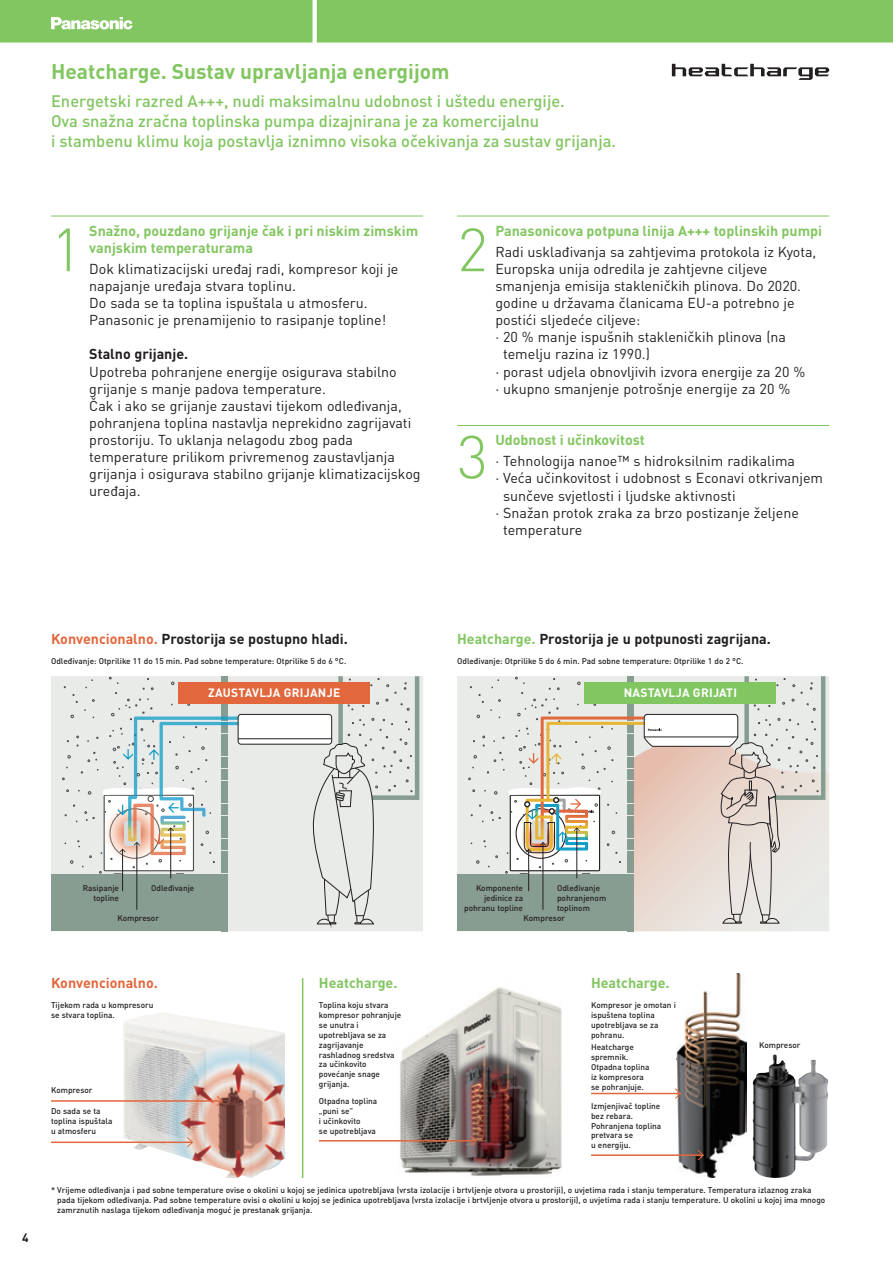
<style>
.page{position:relative;width:893px;height:1263px;background:#fff}
.page>*{position:absolute;margin:0;border:0;box-sizing:border-box;transform-origin:0 0}
.t1{font:300 60px "DIN Pro";color:#82c661}
.t2{font:700 21px "DIN Pro";color:#82c661}
.t3{font:500 16.5px/19.8px "DIN Pro";color:#82c661}
.t4{font:14.25px/17.1px "DIN Pro";color:#231f20}
.t5{font:700 14.25px/17.1px "DIN Pro";color:#82c661}
.t6{font:700 14.25px "DIN Pro";color:#231f20}
.t7{font:700 14.25px "DIN Pro";color:#e2673c}
.t8{font:700 12px "DIN Pro";letter-spacing:.02em;color:#fff}
.t9{font:700 12px "DIN Pro";color:#231f20}
.t10{font:500 8.25px/9.9px "DIN Pro";color:#231f20}
.s1{color:#e2673c}
.s2{color:#82c661}
</style>
<div class="page">
<div style="left:0;top:0;width:893px;height:43px;background:#82c661"></div>
<div style="left:457px;top:676px;width:11px;height:198px;background:#e9ebe9"></div>
<div style="left:457px;top:874px;width:177px;height:57px;background:#889d92"></div>
<svg style="left:468px;top:676px;width:361px;height:255px"></svg>
<div style="left:51px;top:676px;width:372px;height:255px;background:#e9ebe9"></div>
<div style="left:51px;top:874px;width:176px;height:57px;background:#889d92"></div>
<div style="left:221px;top:676px;width:6px;height:10px;background:#889d92"></div>
<hr style="left:136px;top:843px;width:1px;height:67px;background:#231f20">
<hr style="left:170px;top:828px;width:1px;height:50px;background:#231f20">
<hr style="left:122px;top:849px;width:1px;height:42px;background:#231f20">
<div style="left:238px;top:714px;width:94px;height:30px;background:#fff;border-radius:3px"></div>
<div style="left:238px;top:714px;width:94px;height:30px;border:1px solid #231f20;border-radius:3px"></div>
<hr style="left:238px;top:738px;width:94px;height:1px;background:#231f20">
<svg style="left:312px;top:676px;width:110px;height:248px;background:#dcdfdc"></svg>
<svg style="left:62px;top:677px;width:176px;height:197px;background:#d4dad8"></svg>
<div style="left:585px;top:682px;width:191px;height:22px;background:#82c661"></div>
<div style="left:179px;top:682px;width:191px;height:22px;background:#e2673c"></div>
<img style="left:676px;top:974px;width:70px;height:204px">
<img style="left:398px;top:987px;width:164px;height:189px">
<img style="left:123px;top:1013px;width:162px;height:165px">
<img style="left:753px;top:1055px;width:75px;height:123px">
<hr style="left:591px;top:1093px;width:89px;height:1px;background:#e2673c">
<svg style="left:674px;top:1087px;width:7px;height:12px"></svg>
<hr style="left:591px;top:1154px;width:112px;height:2px;background:#e2673c">
<svg style="left:697px;top:1149px;width:7px;height:12px"></svg>
<hr style="left:319px;top:1140px;width:157px;height:1px;background:#e2673c">
<svg style="left:470px;top:1135px;width:7px;height:12px"></svg>
<hr style="left:51px;top:1100px;width:171px;height:2px;background:#e2673c">
<svg style="left:216px;top:1095px;width:7px;height:12px"></svg>
<hr style="left:51px;top:1141px;width:141px;height:2px;background:#e2673c">
<svg style="left:186px;top:1136px;width:7px;height:12px"></svg>
<hr style="left:302px;top:978px;width:1px;height:200px;background:#82c661">
<hr style="left:51px;top:216px;width:372px;height:1px;background:#82c661">
<hr style="left:457px;top:216px;width:372px;height:1px;background:#82c661">
<hr style="left:457px;top:425px;width:372px;height:1px;background:#82c661">
<svg style="left:672px;top:64px;width:157px;height:16px"></svg>
<h2 class="t2" style="left:51px;top:54px;width:400px">Heatcharge. Sustav upravljanja energijom</h2>
<h3 class="t3" style="left:51px;top:90px;width:566px">Energetski razred A+++, nudi maksimalnu udobnost i uštedu energije.<br>Ova snažna zračna toplinska pumpa dizajnirana je za komercijalnu<br>i stambenu klimu koja postavlja iznimno visoka očekivanja za sustav grijanja.</h3>
<h1 class="t1" style="left:51px;top:204px;width:32px">1</h1>
<h3 class="t5" style="left:89px;top:220px;width:330px">Snažno, pouzdano grijanje čak i pri niskim zimskim vanjskim temperaturama</h3>
<h3 class="t4" style="left:89px;top:260px;width:311px">Dok klimatizacijski uređaj radi, kompresor koji je napajanje uređaja stvara toplinu.<br>Do sada se ta toplina ispuštala u atmosferu.<br>Panasonic je prenamijenio to rasipanje topline!</h3>
<h3 class="t6" style="left:89px;top:342px;width:100px">Stalno grijanje.</h3>
<p class="t4" style="left:89px;top:362px;width:333px">Upotreba pohranjene energije osigurava stabilno grijanje s manje padova temperature.<br>Čak i ako se grijanje zaustavi tijekom odleđivanja, pohranjena toplina nastavlja neprekidno zagrijavati prostoriju. To uklanja nelagodu zbog pada temperature prilikom privremenog zaustavljanja grijanja i osigurava stabilno grijanje klimatizacijskog uređaja.</p>
<h3 class="t6" style="left:51px;top:627px;width:298px"><span class="s1">Konvencionalno.</span> Prostorija se postupno hladi.</h3>
<p class="t10" style="left:51px;top:655px;width:297px">Odleđivanje: Otprilike 11 do 15 min. Pad sobne temperature: Otprilike 5 do 6 °C.</p>
<h3 class="t8" style="left:208px;top:683px;width:134px">ZAUSTAVLJA GRIJANJE</h3>
<h1 class="t1" style="left:457px;top:204px;width:32px">2</h1>
<h1 class="t1" style="left:457px;top:411px;width:32px">3</h1>
<h3 class="t5" style="left:495px;top:220px;width:328px">Panasonicova potpuna linija A+++ toplinskih pumpi</h3>
<h3 class="t4" style="left:495px;top:243px;width:322px">Radi usklađivanja sa zahtjevima protokola iz Kyota,</h3>
<h3 class="t4" style="left:495px;top:260px;width:273px">Europska unija odredila je zahtjevne ciljeve</h3>
<h3 class="t4" style="left:495px;top:277px;width:307px">smanjenja emisija stakleničkih plinova. Do 2020.</h3>
<h3 class="t4" style="left:495px;top:294px;width:301px">godine u državama članicama EU-a potrebno je</h3>
<h3 class="t4" style="left:495px;top:311px;width:146px">postići sljedeće ciljeve:</h3>
<h3 class="t4" style="left:495px;top:328px;width:292px">· 20 % manje ispušnih stakleničkih plinova (na</h3>
<h3 class="t4" style="left:503px;top:345px;width:148px">temelju razina iz 1990.)</h3>
<h3 class="t4" style="left:495px;top:362px;width:311px">· porast udjela obnovljivih izvora energije za 20 %</h3>
<h3 class="t4" style="left:495px;top:379px;width:296px">· ukupno smanjenje potrošnje energije za 20 %</h3>
<h3 class="t5" style="left:495px;top:430px;width:151px">Udobnost i učinkovitost</h3>
<h3 class="t4" style="left:495px;top:452px;width:301px">· Tehnologija nanoe™ s hidroksilnim radikalima</h3>
<h3 class="t4" style="left:495px;top:469px;width:329px">· Veća učinkovitost i udobnost s Econavi otkrivanjem</h3>
<h3 class="t4" style="left:503px;top:486px;width:234px">sunčeve svjetlosti i ljudske aktivnosti</h3>
<h3 class="t4" style="left:495px;top:503px;width:305px">· Snažan protok zraka za brzo postizanje željene</h3>
<h3 class="t4" style="left:503px;top:520px;width:81px">temperature</h3>
<h3 class="t6" style="left:457px;top:627px;width:315px"><span class="s2">Heatcharge.</span> Prostorija je u potpunosti zagrijana.</h3>
<p class="t10" style="left:457px;top:655px;width:288px">Odleđivanje: Otprilike 5 do 6 min. Pad sobne temperature: Otprilike 1 do 2 °C.</p>
<h3 class="t8" style="left:624px;top:683px;width:115px">NASTAVLJA GRIJATI</h3>
<h3 class="t9" style="left:22px;top:1227px;width:8px">4</h3>
<p class="t10" style="left:151px;top:882px;width:45px">Odleđivanje</p>
<p class="t10" style="left:117px;top:912px;width:43px">Kompresor</p>
<p class="t10" style="left:83px;top:882px;width:38px;text-align:right">Rasipanje topline</p>
<p class="t10" style="left:557px;top:882px;width:45px">Odleđivanje</p>
<p class="t10" style="left:557px;top:892px;width:51px">pohranjenom</p>
<p class="t10" style="left:557px;top:902px;width:34px">toplinom</p>
<p class="t10" style="left:523px;top:912px;width:43px">Kompresor</p>
<p class="t10" style="left:464px;top:882px;width:60px;text-align:right">Komponente jedinice za pohranu topline</p>
<h3 class="t7" style="left:51px;top:971px;width:108px">Konvencionalno.</h3>
<p class="t10" style="left:51px;top:999px;width:104px">Tijekom rada u kompresoru se stvara toplina.</p>
<p class="t10" style="left:51px;top:1084px;width:43px">Kompresor</p>
<p class="t10" style="left:51px;top:1105px;width:63px">Do sada se ta toplina ispuštala u atmosferu</p>
<h3 class="t5" style="left:319px;top:973px;width:80px">Heatcharge.</h3>
<p class="t10" style="left:319px;top:999px;width:84px">Toplina koju stvara kompresor pohranjuje se unutra i upotrebljava se za zagrijavanje rashladnog sredstva za učinkovito povećanje snage grijanja.</p>
<p class="t10" style="left:319px;top:1096px;width:60px">Otpadna toplina „puni se”<br>i učinkovito<br>se upotrebljava</p>
<h3 class="t5" style="left:591px;top:973px;width:80px">Heatcharge.</h3>
<p class="t10" style="left:591px;top:999px;width:86px">Kompresor je omotan i ispuštena toplina upotrebljava se za pohranu.</p>
<p class="t10" style="left:591px;top:1042px;width:60px">Heatcharge spremnik.<br>Otpadna toplina iz kompresora se pohranjuje.</p>
<p class="t10" style="left:591px;top:1100px;width:72px">Izmjenjivač topline bez rebara.<br>Pohranjena toplina pretvara se<br>u energiju.</p>
<p class="t10" style="left:759px;top:1040px;width:43px">Kompresor</p>
<p class="t10" style="left:57px;top:1184px;width:770px;text-indent:-6px">* Vrijeme odleđivanja i pad sobne temperature ovise o okolini u kojoj se jedinica upotrebljava (vrsta izolacije i brtvljenje otvora u prostoriji), o uvjetima rada i stanju temperature. Temperatura izlaznog zraka pada tijekom odleđivanja. Pad sobne temperature ovisi o okolini u kojoj se jedinica upotrebljava (vrsta izolacije i brtvljenje otvora u prostoriji), o uvjetima rada i stanju temperature. U okolini u kojoj ima mnogo zamrznutih naslaga tijekom odleđivanja moguć je prestanak grijanja.</p>
</div>
